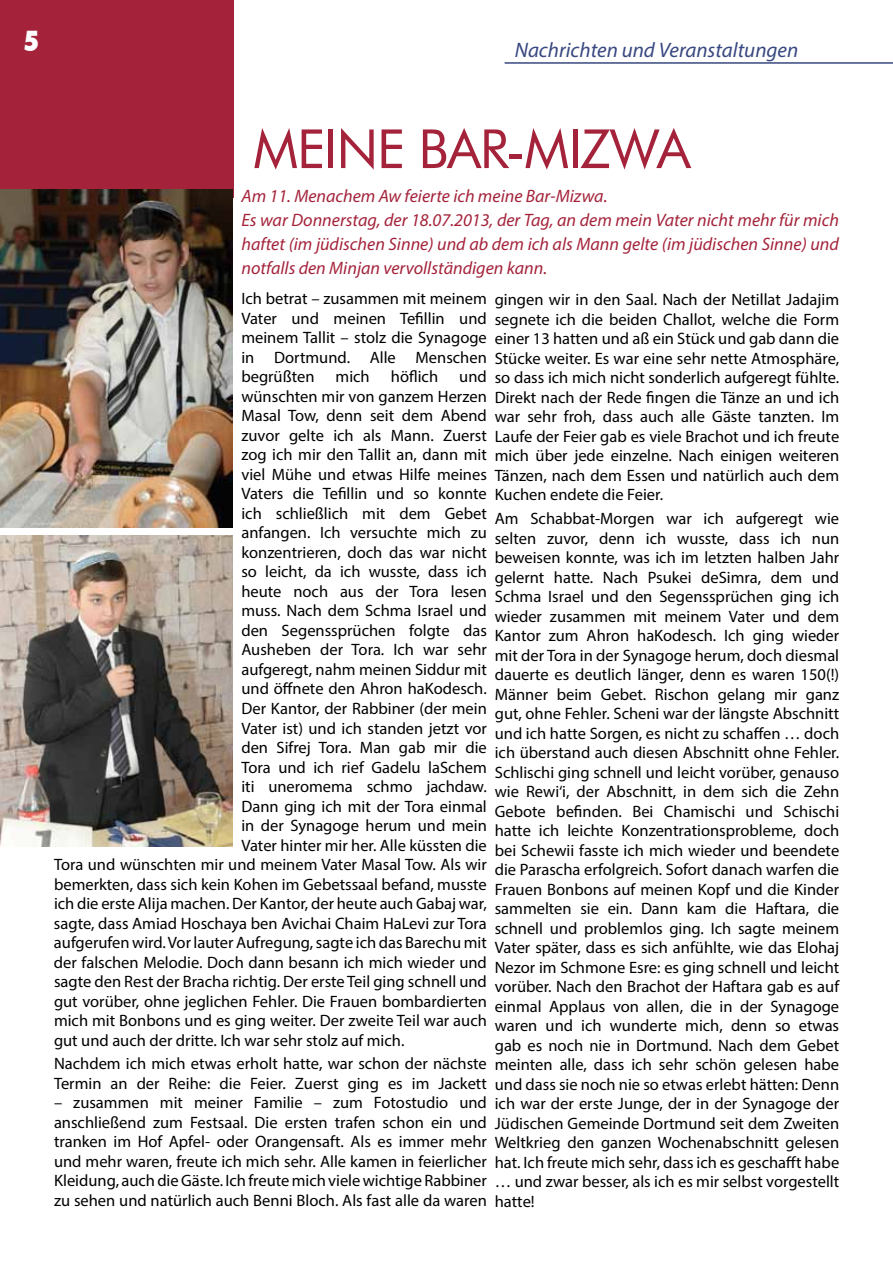
<style>
.page{position:relative;width:893px;height:1263px;background:#fff}
.page>*{position:absolute;margin:0;border:0;box-sizing:border-box;transform-origin:0 0}
.t1{font:54px "Futura BT";letter-spacing:-.025em;color:#a4233b}
.t2{font:800 condensed 27px "Futura";color:#fff}
.t3{font:italic 21px "Myriad Pro";color:#384880}
.t4{font:italic 18px/24px "Myriad Pro";color:#a4233b}
.t5{font:16.5px/19.5px "Myriad Pro";color:#000;text-align:justify}
</style>
<div class="page">
<div style="left:0;top:0;width:233px;height:198px;background:#a4233b"></div>
<hr style="left:505px;top:62px;width:388px;height:2px;background:#384880">
<img style="left:0;top:190px;width:233px;height:337px">
<img style="left:0;top:536px;width:233px;height:310px">
<hr style="left:892px;top:1097px;width:1px;height:166px;background:#d9e7ea">
<h2 class="t2" style="left:18px;top:22px;width:23px">55</h2>
<p class="t3" style="left:515px;top:37px;width:285px">Nachrichten und Veranstaltungen</p>
<h1 class="t1" style="left:253px;top:116px;width:439px">MEINE BAR-MIZWA</h1>
<p class="t4" style="left:241px;top:183px;width:599px">Am 11. Menachem Aw feierte ich meine Bar-Mizwa.<br>Es war Donnerstag, der 18.07.2013, der Tag, an dem mein Vater nicht mehr für mich haftet (im jüdischen Sinne) und ab dem ich als Mann gelte (im jüdischen Sinne) und notfalls den Minjan vervollständigen kann.</p>
<p class="t5" style="left:241px;top:289px;width:247px">Ich betrat – zusammen mit meinem Vater und meinen Tefillin und meinem Tallit – stolz die Synagoge in Dortmund. Alle Menschen begrüßten</p>
<p class="t5" style="left:336px;top:367px;width:36px">mich</p>
<p class="t5" style="left:391px;top:367px;width:49px">höflich</p>
<p class="t5" style="left:459px;top:367px;width:29px">und</p>
<p class="t5" style="left:241px;top:386px;width:247px">wünschten mir von ganzem Herzen</p>
<p class="t5" style="left:241px;top:406px;width:247px">Masal Tow, denn seit dem Abend</p>
<p class="t5" style="left:241px;top:425px;width:247px">zuvor gelte ich als Mann. Zuerst</p>
<p class="t5" style="left:241px;top:445px;width:247px">zog ich mir den Tallit an, dann mit</p>
<p class="t5" style="left:241px;top:464px;width:247px">viel Mühe und etwas H ilfe meines</p>
<p class="t5" style="left:241px;top:484px;width:247px">Vaters die Tefillin und so konnte</p>
<p class="t5" style="left:241px;top:503px;width:247px">ich schließlich mit dem Gebet</p>
<p class="t5" style="left:241px;top:523px;width:247px">anfangen. Ich versuchte mich zu</p>
<p class="t5" style="left:241px;top:542px;width:247px">konzentrieren, doch das war nicht</p>
<p class="t5" style="left:241px;top:562px;width:247px">so leicht, da ich wusste, dass ich</p>
<p class="t5" style="left:241px;top:581px;width:247px">heute noch aus der Tora lesen</p>
<p class="t5" style="left:241px;top:601px;width:247px">muss. Nach dem Schma Israel und</p>
<p class="t5" style="left:241px;top:620px;width:247px">den Segenssprüchen folgte das</p>
<p class="t5" style="left:241px;top:640px;width:247px">Ausheben der Tora. Ich war sehr</p>
<p class="t5" style="left:241px;top:659px;width:247px">aufgeregt, nahm meinen Siddur mit</p>
<p class="t5" style="left:241px;top:679px;width:247px">und öffnete den Ahron haKodesch.</p>
<p class="t5" style="left:241px;top:698px;width:247px">Der Kantor, der Rabbiner (der mein</p>
<p class="t5" style="left:241px;top:718px;width:247px">Vater ist) und ich standen jetzt vor</p>
<p class="t5" style="left:241px;top:737px;width:247px">den Sifrej Tora. Man gab mir die</p>
<p class="t5" style="left:241px;top:757px;width:247px">Tora und ich rief Gadelu laSchem</p>
<p class="t5" style="left:241px;top:776px;width:247px">iti uneromema schmo jachdaw.</p>
<p class="t5" style="left:241px;top:796px;width:247px">Dann ging ich mit der Tora einmal</p>
<p class="t5" style="left:241px;top:815px;width:247px">in der Synagoge herum und mein</p>
<p class="t5" style="left:241px;top:835px;width:247px">Vater hinter mir her. Alle küssten die</p>
<p class="t5" style="left:54px;top:854px;width:434px">Tora und wünschten mir und meinem Vater Masal Tow. Als wir</p>
<p class="t5" style="left:54px;top:874px;width:434px">bemerkten, dass sich kein Kohen im Gebetssaal befand, musste</p>
<p class="t5" style="left:54px;top:893px;width:434px">ich die erste Alija machen. Der Kantor, der heute auch Gabaj war,</p>
<p class="t5" style="left:54px;top:913px;width:434px">sagte, dass Amiad Hoschaya ben Avichai Chaim HaLevi zur Tora</p>
<p class="t5" style="left:54px;top:932px;width:434px">aufgerufen wird. Vor lauter Aufregung, sagte ich das Barechu mit</p>
<p class="t5" style="left:54px;top:952px;width:434px">der falschen Melodie. Doch dann besann ich mich wieder und</p>
<p class="t5" style="left:54px;top:971px;width:434px">sagte den Rest der Bracha richtig. Der erste Teil ging schnell und</p>
<p class="t5" style="left:54px;top:991px;width:434px">gut vorüber, ohne jeglichen Fehler. Die Frauen bombardierten</p>
<p class="t5" style="left:54px;top:1010px;width:434px">mich mit Bonbons und es ging weiter. Der zweite Teil war auch</p>
<p class="t5" style="left:54px;top:1030px;width:352px">gut und auch der dritte. Ich war sehr stolz auf mich.</p>
<p class="t5" style="left:54px;top:1054px;width:434px">Nachdem ich mich etwas erholt hatte, war schon der nächste<br>Termin an der Reihe: die Feier. Zuerst ging es im Jackett</p>
<p class="t5" style="left:54px;top:1093px;width:434px">– zusammen mit meiner Familie – zum Fotostudio und anschließend zum Festsaal. Die ersten trafen schon ein und tranken im Hof Apfel- oder Orangensaft. Als es immer mehr und mehr waren, freute ich mich sehr. Alle kamen in feierlicher Kleidung, auch die Gäste. Ich freute mich viele wichtige Rabbiner zu sehen und natürlich auch Benni Bloch. Als fast alle da waren</p>
<p class="t5" style="left:495px;top:290px;width:346px">gingen wir in den Saal. Nach der Netillat Jadajim segnete ich die beiden Challot, welche die Form einer 13 hatten und aß ein Stück und gab dann die Stücke weiter. Es war eine sehr nette Atmosphäre, so dass ich mich nicht sonderlich aufgeregt fühlte.<br>Direkt nach der Rede fingen die Tänze an und ich war sehr froh, dass auch alle Gäste tanzten. I m Laufe der Feier gab es viele Brachot und ich freute mich über jede einzelne. Nach einigen weiteren Tänzen, nach dem Essen und natürlich auch dem Kuchen endete die Feier.</p>
<p class="t5" style="left:495px;top:508px;width:346px">Am Schabbat-Morgen war ich aufgeregt wie selten zuvor, denn ich wusste, dass ich nun beweisen konnte, was ich im letzten halben Jahr gelernt hatte. Nach Psukei deSimra, dem und Schma Israel und den Segenssprüchen ging ich wieder zusammen mit meinem Vater und dem Kantor zum Ahron haKodesch. Ich ging wieder mit der Tora in der Synagoge herum, doch diesmal dauerte es deutlich länger, denn es waren 150(!)<br>Männer beim Gebet. Rischon gelang mir ganz gut, ohne Fehler. Scheni war der längste Abschnitt und ich hatte Sorgen, es nicht zu schaffen … doch ich überstand auch diesen Abschnitt ohne Fehler.<br>Schlischi ging schnell und leicht vorüber, genauso wie Rewi‘i, der Abschnitt, in dem sich die Zehn Gebote befinden. Bei Chamischi und Schischi hatte ich leichte Konzentrationsprobleme, doch bei Schewii fasste ich mich wieder und beendete die Parascha erfolgreich. Sofort danach warfen die Frauen Bonbons auf meinen Kopf und die Kinder sammelten sie ein. Dann kam die Haftara, die schnell und problemlos ging. Ich sagte meinem Vater später, dass es sich anfühlte, wie das Elohaj Nezor im Schmone Esre: es ging schnell und leicht vorüber. Nach den Brachot der Haftara gab es auf einmal Applaus von allen, die in der Synagoge waren und ich wunderte mich, denn so etwas gab es noch nie in Dortmund. Nach dem Gebet meinten alle, dass ich sehr schön gelesen habe und dass sie noch nie so etwas erlebt hätten: Denn ich war der erste Junge, der in der Synagoge der Jüdischen Gemeinde Dortmund seit dem Zweiten Weltkrieg den ganzen Wochenabschnitt gelesen hat. Ich freute mich sehr, dass ich es geschafft habe … und zwar besser, als ich es mir selbst vorgestellt hatte!</p>
</div>
